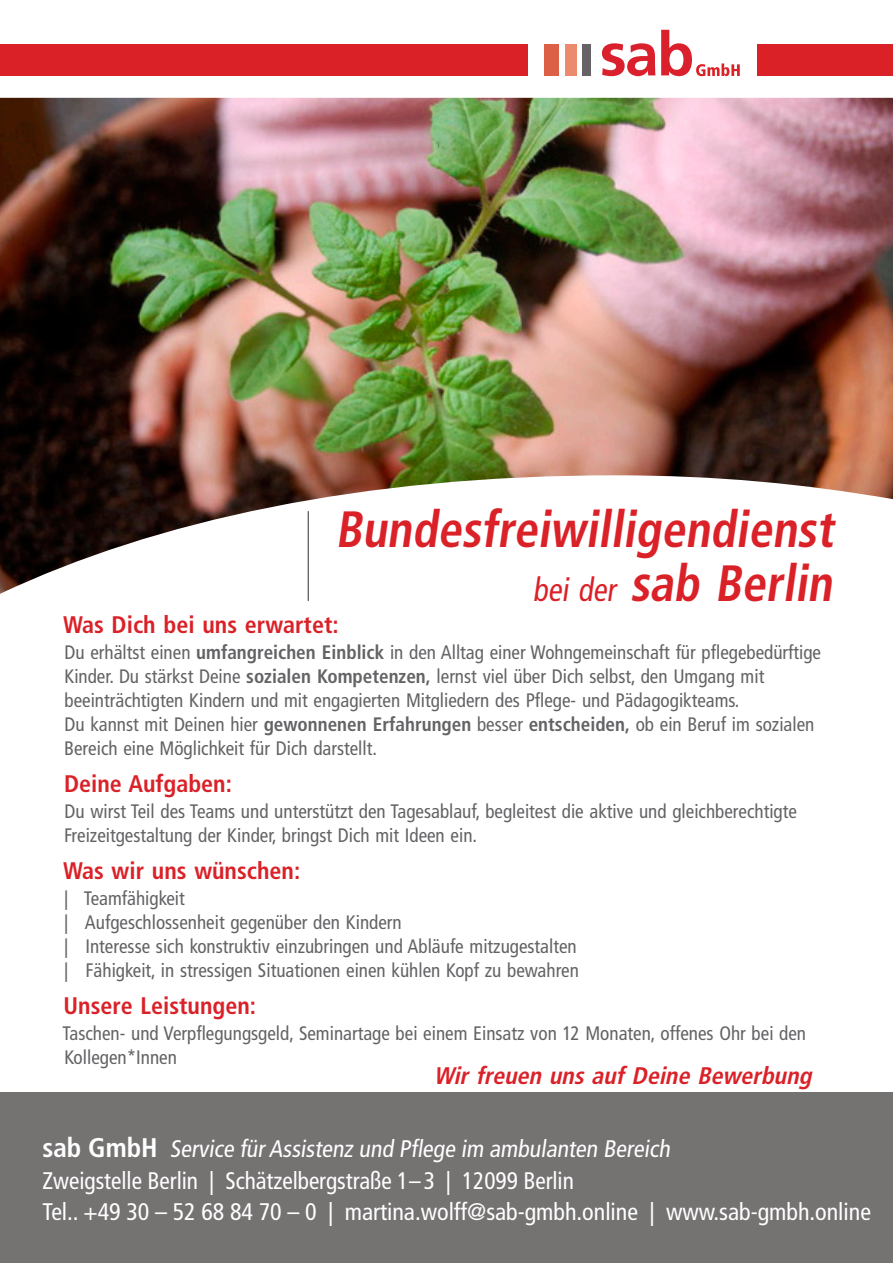
<style>
.page{position:relative;width:893px;height:1263px;background:#fff}
.page>*{position:absolute;margin:0;border:0;box-sizing:border-box;transform-origin:0 0}
.t1{font:700 condensed 51px/54px "Frutiger LT";color:#da2128;text-align:right;scale:.94 1}
.t2{font:condensed 24px/31.5px "Frutiger LT";color:#fff}
.t3{font:700 condensed 24px "Frutiger LT";color:#da2128}
.t4{font:italic 700 condensed 24px "Frutiger LT";color:#da2128}
.t5{font:condensed 19.5px/24px "Frutiger LT";color:#636366}
.s1{font-weight:400;font-size:33px}
.s2{font-weight:700}
.s3{font-weight:700;font-size:27px}
</style>
<div class="page">
<div style="left:0;top:1093px;width:893px;height:170px;background:#757272"></div>
<div style="left:0;top:44px;width:527px;height:31px;background:#da2128"></div>
<div style="left:757px;top:44px;width:136px;height:31px;background:#da2128"></div>
<svg style="left:602px;top:43px;width:53px;height:33px"></svg>
<div style="left:544px;top:44px;width:15px;height:31px;background:#dc6046"></div>
<div style="left:565px;top:44px;width:11px;height:31px;background:#eb8a6e"></div>
<div style="left:582px;top:44px;width:8px;height:31px;background:#666265"></div>
<svg style="left:661px;top:30px;width:79px;height:46px"></svg>
<hr style="left:308px;top:511px;width:1px;height:90px;background:#636366">
<img style="left:0;top:98px;width:893px;height:496px">
<h1 class="t1" style="left:335px;top:502px;width:540px">Bundesfreiwilligendienst <span class="s1">bei der</span> sab Berlin</h1>
<p class="t3" style="left:63px;top:611px;width:277px">Was Dich bei uns erwartet:</p>
<p class="t5" style="left:64px;top:641px;width:758px">Du erhältst einen <span class="s2">umfangreichen Einblick</span> in den Alltag einer Wohngemeinschaft für pflegebedürftige Kinder. Du stärkst Deine <span class="s2">sozialen Kompetenzen,</span> lernst viel über Dich selbst, den Umgang mit beeinträchtigten Kindern und mit engagierten Mitgliedern des Pflege- und Pädagogikteams.<br>Du kannst mit Deinen hier <span class="s2">gewonnenen Erfahrungen</span> besser <span class="s2">entscheiden,</span> ob ein Beruf im sozialen Bereich eine Möglichkeit für Dich darstellt.</p>
<p class="t3" style="left:64px;top:770px;width:169px">Deine Aufgaben:</p>
<p class="t5" style="left:64px;top:800px;width:734px">Du wirst Teil des Teams und unterstützt den Tagesablauf, begleitest die aktive und gleichberechtigte<br>Freizeitgestaltung der Kinder, bringst Dich mit Ideen ein.</p>
<p class="t3" style="left:63px;top:856px;width:239px">Was wir uns wünschen:</p>
<p class="t5" style="left:64px;top:886px;width:516px">| Teamfähigkeit<br>| Aufgeschlossenheit gegenüber den Kindern<br>| Interesse sich konstruktiv einzubringen und Abläufe mitzugestalten | Fähigkeit, in stressigen Situationen einen kühlen Kopf zu bewahren</p>
<p class="t3" style="left:64px;top:991px;width:194px">Unsere Leistungen:</p>
<p class="t5" style="left:62px;top:1021px;width:745px">Taschen- und Verpflegungsgeld, Seminartage bei einem Einsatz von 12 Monaten, offenes Ohr bei den<br>Kollegen*Innen</p>
<p class="t4" style="left:434px;top:1061px;width:385px">Wir freuen uns auf Deine Bewerbung</p>
<p class="t2" style="left:43px;top:1133px;width:830px"><span class="s3">s a b G m b H</span> Service fürAssistenz und Pflege im ambulanten Bereich<br>Zweigstelle Berlin | Schätzelbergstraße 1–3 | 12099 Berlin<br>Tel.. +49 30 – 52 68 84 70 – 0 | martina.wolff@sab-gmbh.online | www.sab-gmbh.online</p>
</div>
